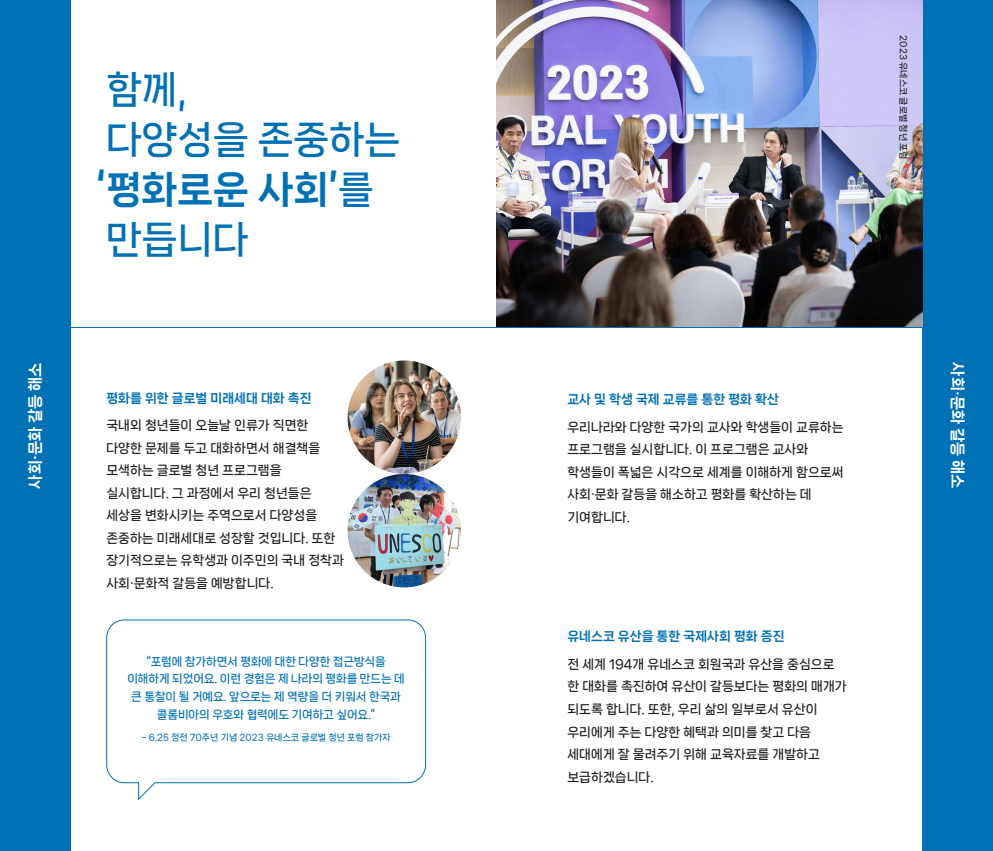
<style>
.page{position:relative;width:993px;height:851px;background:#fff}
.page>*{position:absolute;margin:0;border:0;box-sizing:border-box;transform-origin:0 0}
.대제목1{font:37.5px/50px "Nanum Square Neo d Eb";color:#0071b4}
.대제목1-2{font:37.5px "Nanum Square Neo c Bd";color:#0071b4}
.소제목{font:15px "Nanum Square Neo d Eb";color:#fff}
.본문{font:12.5px/22.5px "Nanum Square Neo c Bd";color:#231f20}
.중제목{font:12.5px "Nanum Square Neo d Eb";color:#0071b4}
.발문{font:11.25px/17.5px "Nanum Square Neo c Bd";letter-spacing:-.01em;color:#0071b4;text-align:center}
.발화자{font:8.75px "Nanum Square Neo c Bd";color:#0071b4}
.캡션{font:8.75px "Nanum Square Neo c Bd";color:#231f20}
.s1{font-family:"Nanum Square Neo c Bd"}
</style>
<div class="page">
<div style="left:0;top:0;width:71px;height:850px;background:#0071b4"></div>
<div style="left:921px;top:0;width:71px;height:850px;background:#0071b4"></div>
<svg style="left:106px;top:619px;width:320px;height:181px"></svg>
<img style="left:496px;top:0;width:425px;height:327px">
<img style="left:347px;top:360px;width:114px;height:114px;border-radius:57px">
<hr style="left:60px;top:327px;width:872px;height:1px;background:#0071b4">
<img style="left:347px;top:474px;width:114px;height:113px;border-radius:57px">
<p class="대제목1-2" style="left:106px;top:69px;width:82px">함께,</p>
<p class="대제목1-2" style="left:106px;top:119px;width:295px">다양성을 존중하는</p>
<p class="대제목1" style="left:97px;top:166px;width:278px">‘평화로운 사회’<span class="s1">를 만듭니다</span></p>
<p class="캡션" style="left:907px;top:35px;width:126px;rotate:90deg">2023 유네스코 글로벌 청년 포럼</p>
<p class="소제목" style="left:27px;top:488px;width:128px;rotate:-90deg">사회·문화 갈등 해소</p>
<p class="소제목" style="left:965px;top:362px;width:128px;rotate:90deg">사회·문화 갈등 해소</p>
<p class="중제목" style="left:106px;top:391px;width:207px">평화를 위한 글로벌 미래세대 대화 촉진</p>
<p class="본문" style="left:106px;top:414px;width:239px">국내외 청년들이 오늘날 인류가 직면한 다양한 문제를 두고 대화하면서 해결책을 모색하는 글로벌 청년 프로그램을 실시합니다. 그 과정에서 우리 청년들은 세상을 변화시키는 주역으로서 다양성을 존중하는 미래세대로 성장할 것입니다. 또한 장기적으로는 유학생과 이주민의 국내 정착과 사회·문화적 갈등을 예방합니다.</p>
<p class="중제목" style="left:567px;top:392px;width:213px">교사 및 학생 국제 교류를 통한 평화 확산</p>
<p class="본문" style="left:567px;top:416px;width:278px">우리나라와 다양한 국가의 교사와 학생들이 교류하는 프로그램을 실시합니다. 이 프로그램은 교사와 학생들이 폭넓은 시각으로 세계를 이해하게 함으로써 사회·문화 갈등을 해소하고 평화를 확산하는 데 기여합니다.</p>
<p class="발문" style="left:127px;top:653px;width:279px">“포럼에 참가하면서 평화에 대한 다양한 접근방식을 이해하게 되었어요. 이런 경험은 제 나라의 평화를 만드는 데 큰 통찰이 될 거예요. 앞으로는 제 역량을 더 키워서 한국과 콜롬비아의 우호와 협력에도 기여하고 싶어요.”</p>
<p class="발화자" style="left:141px;top:732px;width:251px">‒ 6.25 정전 70주년 기념 2023 유네스코 글로벌 청년 포럼 참가자</p>
<p class="중제목" style="left:567px;top:629px;width:218px">유네스코 유산을 통한 국제사회 평화 증진</p>
<p class="본문" style="left:567px;top:653px;width:281px">전 세계 194개 유네스코 회원국과 유산을 중심으로 한 대화를 촉진하여 유산이 갈등보다는 평화의 매개가 되도록 합니다. 또한, 우리 삶의 일부로서 유산이 우리에게 주는 다양한 혜택과 의미를 찾고 다음 세대에게 잘 물려주기 위해 교육자료를 개발하고 보급하겠습니다.</p>
</div>
